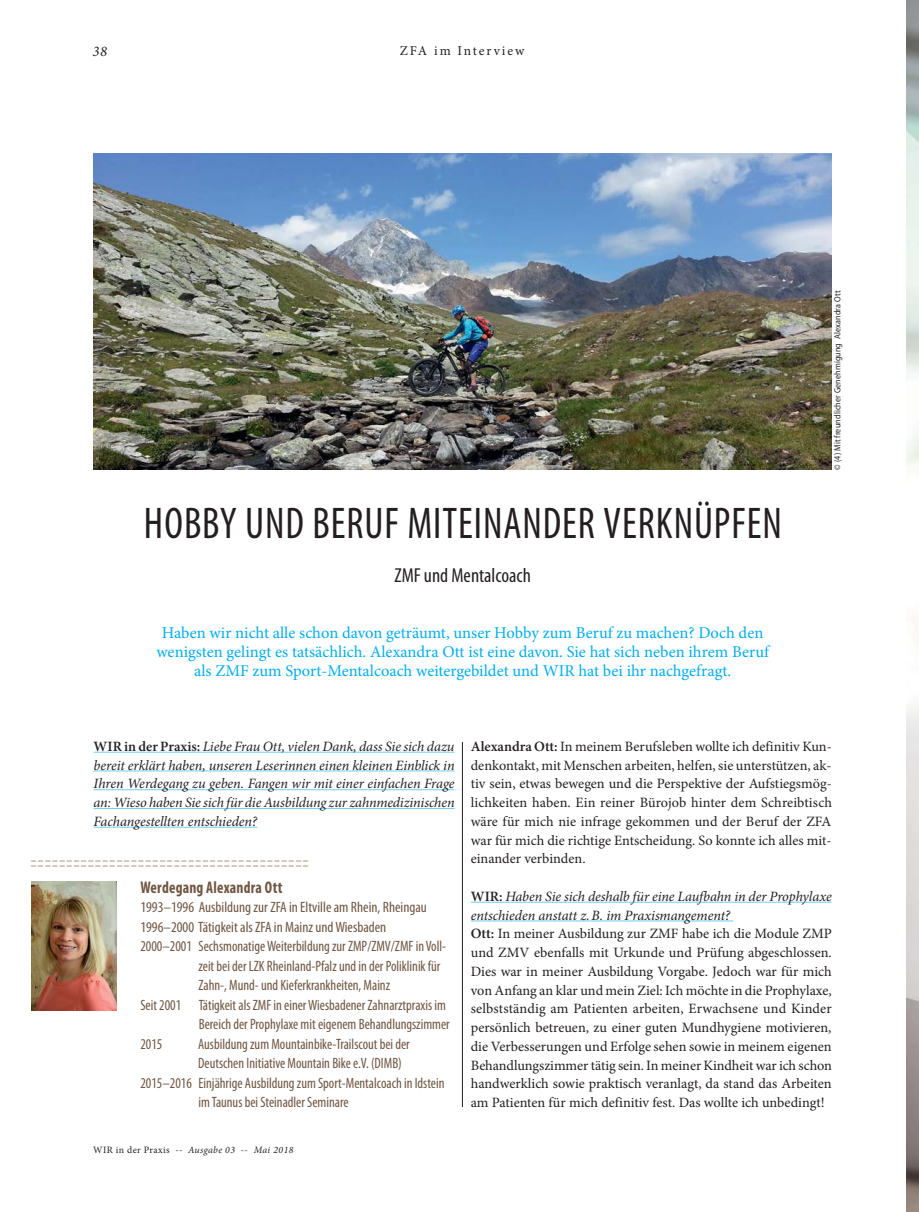
<style>
.page{position:relative;width:919px;height:1212px;background:#fff}
.page>*{position:absolute;margin:0;border:0;box-sizing:border-box;transform-origin:0 0}
.t1{font:condensed 44.55px "Myriad Pro";letter-spacing:.02em;color:#231f20;scale:.93 1}
.t2{font:condensed 20.25px "Myriad Pro";color:#231f20}
.t3{font:700 condensed 16.95px "Myriad Pro";letter-spacing:.015em;color:#6f5542;scale:.9 1}
.t4{font:16.5px/18.8px "Minion Pro";color:#00aeef;text-align:center}
.t5{font:condensed 15px "Myriad Pro";color:#6f5542;scale:.95 1}
.t6{font:condensed 15px "Myriad Pro";color:#6f5542}
.t7{font:italic 14.7px "Minion Pro";color:#231f20}
.t8{font:14.25px/18.8px "Minion Pro";color:#231f20;text-align:justify}
.t9{font:italic 14.25px/18.8px "Minion Pro";letter-spacing:-.01em;color:#231f20;text-align:justify}
.t10{font:13.5px "Minion Pro";letter-spacing:.14em;color:#231f20}
.t11{font:700 10.2px "Myriad Pro";color:#6e421b}
.t12{font:italic 9.75px "Minion Pro";letter-spacing:.04em;color:#231f20}
.t13{font:9px "Myriad Pro";letter-spacing:.015em;color:#231f20;scale:.9 1}
.s1{font-weight:600;font-style:normal}
.s2{font-weight:600}
.s3{font-style:italic}
.s4{font-style:normal}
</style>
<div class="page">
<hr style="left:94px;top:752px;width:360px;height:1px;background:#6dcff6">
<hr style="left:94px;top:770px;width:360px;height:1px;background:#6dcff6">
<hr style="left:94px;top:789px;width:360px;height:1px;background:#6dcff6">
<hr style="left:94px;top:808px;width:360px;height:1px;background:#6dcff6">
<hr style="left:94px;top:827px;width:163px;height:1px;background:#6dcff6">
<hr style="left:470px;top:902px;width:361px;height:1px;background:#6dcff6">
<hr style="left:470px;top:920px;width:263px;height:1px;background:#6dcff6">
<hr style="left:462px;top:742px;width:1px;height:365px;background:#231f20">
<img style="left:31px;top:881px;width:85px;height:129px">
<img style="left:94px;top:153px;width:737px;height:316px">
<img style="left:906px;top:0;width:12px;height:1212px">
<p class="t7" style="left:92px;top:45px;width:16px">38</p>
<p class="t10" style="left:400px;top:45px;width:126px">ZFA im Interview</p>
<h1 class="t1" style="left:144px;top:506px;width:687px">HOBBY UND BERUF MITEINANDER VERKNÜPFEN</h1>
<h2 class="t2" style="left:394px;top:568px;width:138px">ZMF und Mentalcoach</h2>
<p class="t4" style="left:156px;top:625px;width:614px">Haben wir nicht alle schon davon geträumt, unser Hobby zum Beruf zu machen? Doch den wenigsten gelingt es tatsächlich. Alexandra Ott ist eine davon. Sie hat sich neben ihrem Beruf als ZMF zum Sport-Mentalcoach weitergebildet und WIR hat bei ihr nachgefragt.</p>
<p class="t13" style="left:834px;top:469px;width:200px;rotate:-90deg">© (4) Mit freundlicher Genehmigung Alexandra Ott</p>
<p class="t9" style="left:94px;top:738px;width:362px"><span class="s1">WIR in der Praxis:</span> Liebe Frau Ott, vielen Dank, dass Sie sich dazu bereit erklärt haben, unseren Leserinnen einen kleinen Einblick in Ihren Werdegang zu geben. Fangen wir mit einer einfachen Frage an: Wieso haben Sie sich für die Ausbildung zur zahnmedizinischen Fachangestellten entschieden?</p>
<p class="t8" style="left:470px;top:738px;width:363px"><span class="s2">Alexandra Ott:</span> In meinem Berufsleben wollte ich definitiv Kun&shy;denkontakt, mit Menschen arbeiten, helfen, sie unterstützen, ak&shy;tiv sein, etwas bewegen und die Perspektive der Aufstiegsmög&shy;lichkeiten haben. Ein reiner Bürojob hinter dem Schreibtisch wäre für mich nie infrage gekommen und der Beruf der ZFA war für mich die richtige Entscheidung. So konnte ich alles mit&shy;einander verbinden.</p>
<p class="t8" style="left:470px;top:888px;width:363px;text-align:left"><span class="s2">WIR:</span> <span class="s3">Haben Sie sich deshalb für eine Laufbahn in der Prophylaxe entschieden anstatt z. B. im Praxismangement?<br></span><span class="s2">Ott:</span> In meiner Ausbildung zur ZMF habe ich die Module ZMP und ZMV ebenfalls mit Urkunde und Prüfung abgeschlossen.<br>Dies war in meiner Ausbildung Vorgabe. Jedoch war für mich von Anfang an klar und mein Ziel: Ich möchte in die Prophy laxe, selbstständig am Patienten arbeiten, Erwachsene und Kinder persönlich betreuen, zu einer guten Mundhygiene motivieren, die Verbesserungen und Erfolge sehen sowie in meinem eigenen Behandlungszimmer tätig sein. In meiner Kindheit war ich schon handwerklich sowie praktisch veranlagt, da stand das Arbeiten am Patienten für mich definitiv fest. Das wollte ich unbedingt!</p>
<p class="t11" style="left:31px;top:850px;width:279px">_ _ _ _ _ _ _ _ _ _ _ _ _ _ _ _ _ _ _ _ _ _ _ _ _ _ _ _ _ _ _ _ _ _ _ _ _ _ _</p>
<p class="t11" style="left:31px;top:855px;width:279px">_ _ _ _ _ _ _ _ _ _ _ _ _ _ _ _ _ _ _ _ _ _ _ _ _ _ _ _ _ _ _ _ _ _ _ _ _ _ _</p>
<p class="t3" style="left:140px;top:880px;width:159px">Werdegang Alexandra Ott</p>
<p class="t6" style="left:140px;top:901px;width:288px">1993–1996 Ausbildung zur ZFA in Eltville am Rhein, Rheingau</p>
<p class="t6" style="left:140px;top:921px;width:247px">1996–2000 Tätigkeit als ZFA in Mainz und Wiesbaden</p>
<p class="t5" style="left:140px;top:940px;width:323px">2000–2001 Sechsmonatige Weiterbildung zur ZMP/ZMV/ZMF in Voll-</p>
<p class="t5" style="left:198px;top:960px;width:256px">zeit bei der LZK Rheinland-Pfalz und in der Poliklinik für</p>
<p class="t5" style="left:198px;top:979px;width:203px">Zahn-, Mund- und Kieferkrankheiten, Mainz</p>
<p class="t5" style="left:140px;top:999px;width:323px">Seit 2001 Tätigkeit als ZMF in einer Wiesbadener Zahnarztpraxis im</p>
<p class="t5" style="left:199px;top:1018px;width:266px">Bereich der Prophylaxe mit eigenem Behandlungszimmer</p>
<p class="t5" style="left:140px;top:1038px;width:25px">2015</p>
<p class="t5" style="left:198px;top:1038px;width:224px">Ausbildung zum Mountainbike-Trailscout bei der</p>
<p class="t5" style="left:198px;top:1057px;width:216px">Deutschen Initiative Mountain Bike e.V. (DIMB)</p>
<p class="t5" style="left:140px;top:1077px;width:321px">2015–2016 Einjährige Ausbildung zum Sport-Mentalcoach in Idstein</p>
<p class="t5" style="left:198px;top:1096px;width:159px">im Taunus bei Steinadler Seminare</p>
<p class="t12" style="left:93px;top:1146px;width:202px"><span class="s4">WIR in der Praxis</span> -- Ausgabe 03 -- Mai 2018</p>
</div>
